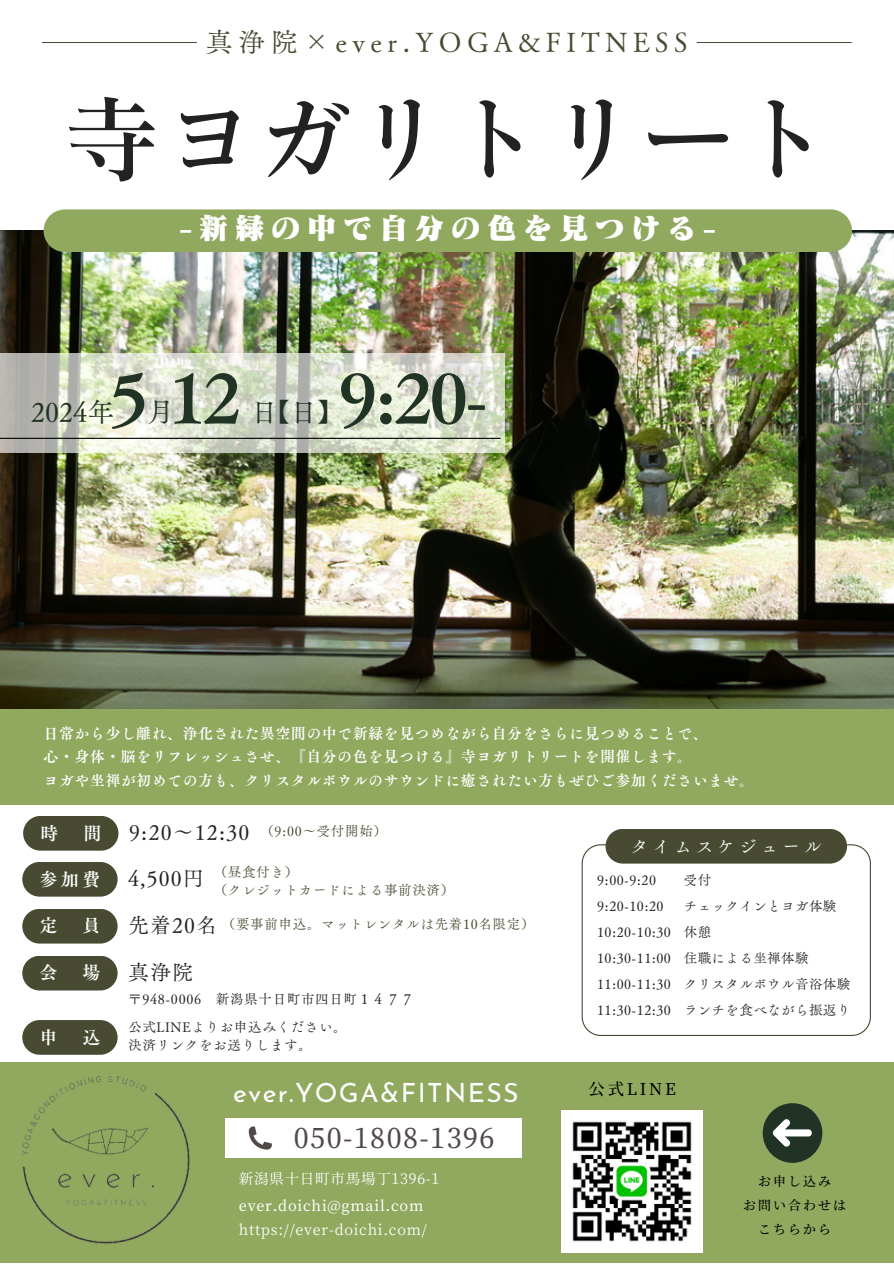
<style>
.page{position:relative;width:894px;height:1264px;background:#fff}
.page>*{position:absolute;margin:0;border:0;box-sizing:border-box;transform-origin:0 0}
.t1{font:96px "Canva Matisse V Pro DB";color:#222}
.t2{font:67.5px "Canva Tsuku A Old Min Pr 6 N B";color:#203325}
.t3{font:30px "Canva Matisse Pro N UB";letter-spacing:.2em;color:#fff}
.t4{font:500 27.3px "Source Han Serif JP";letter-spacing:.05em;color:#524949}
.t5{font:27px "Canva Tsuku A Old Min Pr 6 N R";letter-spacing:.2em;color:#484b31}
.t6{font:27px "Canva Tsuku A Old Min Pr 6 N R";color:#203325}
.t7{font:26.55px "Josefin Sans";letter-spacing:.05em;color:#fff}
.t8{font:21px "Canva Tsuku A Old Min Pr 6 N R";letter-spacing:.05em;color:#222}
.t9{font:18px "Canva Tsuku A Old Min Pr 6 N B";color:#fff}
.t10{font:18px "Canva Tsuku A Old Min Pr 6 N R";letter-spacing:.2em;color:#fff}
.t11{font:500 16.35px "Source Han Serif JP";letter-spacing:.16em;color:#000}
.t12{font:15px "Canva Tsuku A Old Min Pr 6 N B";letter-spacing:.03em;color:#fff}
.t13{font:14.55px "Source Han Serif JP";letter-spacing:.05em;color:#fff}
.t14{font:500 14.55px "Source Han Serif JP";letter-spacing:.05em;color:#fff}
.t15{font:13.5px "Canva Tsuku A Old Min Pr 6 N R";letter-spacing:.03em;color:#222}
.t16{font:13.5px "Canva Tsuku A Old Min Pr 6 N R";letter-spacing:.05em;color:#484b31}
.t17{font:13.5px "Canva Tsuku A Old Min Pr 6 N R";letter-spacing:.05em;color:#222}
.t18{font:500 12.9px "Source Han Serif JP";letter-spacing:.16em;color:#000}
</style>
<div class="page">
<img style="left:0;top:231px;width:893px;height:478px">
<svg style="left:581px;top:844px;width:289px;height:191px"></svg>
<div style="left:44px;top:209px;width:807px;height:43px;background:#91a85f"></div>
<div style="left:0;top:709px;width:893px;height:95px;background:#91a85f"></div>
<div style="left:22px;top:908px;width:96px;height:35px;background:#484b31;border-radius:17px"></div>
<div style="left:22px;top:1020px;width:96px;height:34px;background:#484b31;border-radius:17px"></div>
<div style="left:22px;top:955px;width:96px;height:35px;background:#484b31;border-radius:17px"></div>
<div style="left:22px;top:861px;width:96px;height:35px;background:#484b31;border-radius:17px"></div>
<div style="left:23px;top:816px;width:95px;height:34px;background:#484b31;border-radius:17px"></div>
<div style="left:605px;top:829px;width:241px;height:34px;background:#484b31"></div>
<svg style="left:42px;top:42px;width:809px;height:1px"></svg>
<div style="left:0;top:1062px;width:893px;height:200px;background:#91a85f"></div>
<div style="left:224px;top:1118px;width:297px;height:39px;background:#fff"></div>
<svg style="left:249px;top:1126px;width:23px;height:23px"></svg>
<img style="left:22px;top:1076px;width:168px;height:168px">
<img style="left:561px;top:1110px;width:141px;height:142px">
<svg style="left:0;top:353px;width:504px;height:99px;background:#d5d9ca"></svg>
<hr style="left:0;top:438px;width:500px;height:1px;background:#000">
<div style="left:762px;top:1103px;width:60px;height:59px;background:#203325;border-radius:50%"></div>
<svg style="left:772px;top:1119px;width:40px;height:28px"></svg>
<h3 class="t5" style="left:206px;top:28px;width:483px">真浄院×ever.YOGA&amp;FITNESS</h3>
<h6 class="t1" style="left:63px;top:90px;width:769px">寺ヨガリトリート</h6>
<p class="t3" style="left:179px;top:213px;width:538px">-新緑の中で自分の色を見つける-</p>
<p class="t2" style="left:110px;top:363px;width:132px">5 12</p>
<p class="t6" style="left:31px;top:398px;width:85px">2024年</p>
<p class="t6" style="left:147px;top:398px;width:21px">月</p>
<p class="t6" style="left:251px;top:398px;width:95px">日【日】</p>
<p class="t2" style="left:339px;top:363px;width:150px">9:20-</p>
<p class="t12" style="left:44px;top:725px;width:665px">日常から少し離れ、浄化された異空間の中で新緑を見つめながら自分をさらに見つめることで、</p>
<p class="t12" style="left:44px;top:749px;width:650px">心・身体・脳をリフレッシュさせ、『自分の色を見つける』寺ヨガリトリートを開催します。</p>
<h6 class="t12" style="left:44px;top:772px;width:711px">ヨガや坐禅が初めての方も、クリスタルボウルのサウンドに癒されたい方もぜひご参加くださいませ。</h6>
<h2 class="t9" style="left:40px;top:823px;width:19px">時</h2>
<h2 class="t9" style="left:83px;top:823px;width:19px">間</h2>
<p class="t8" style="left:129px;top:821px;width:122px">9:20〜12:30</p>
<p class="t16" style="left:260px;top:824px;width:128px">（9:00〜受付開始）</p>
<h5 class="t10" style="left:630px;top:836px;width:192px">タイムスケジュール</h5>
<p class="t9" style="left:39px;top:869px;width:63px">参加費</p>
<p class="t8" style="left:128px;top:867px;width:77px">4,500円</p>
<p class="t16" style="left:214px;top:865px;width:86px">（昼食付き）</p>
<p class="t16" style="left:214px;top:883px;width:242px">（クレジットカードによる事前決済）</p>
<h1 class="t9" style="left:39px;top:916px;width:19px">定</h1>
<h1 class="t9" style="left:82px;top:916px;width:19px">員</h1>
<p class="t8" style="left:128px;top:914px;width:90px">先着20名</p>
<p class="t16" style="left:222px;top:917px;width:314px">（要事前申込。マットレンタルは先着10名限定）</p>
<p class="t9" style="left:39px;top:963px;width:19px">会</p>
<p class="t9" style="left:82px;top:963px;width:19px">場</p>
<h6 class="t8" style="left:128px;top:961px;width:67px">真浄院</h6>
<p class="t17" style="left:128px;top:992px;width:287px">〒948-0006 新潟県十日町市四日町１４７７</p>
<p class="t15" style="left:597px;top:873px;width:60px">9:00-9:20</p>
<h5 class="t15" style="left:597px;top:899px;width:68px">9:20-10:20</h5>
<p class="t15" style="left:597px;top:925px;width:75px">10:20-10:30</p>
<p class="t15" style="left:597px;top:951px;width:75px">10:30-11:00</p>
<p class="t15" style="left:597px;top:977px;width:75px">11:00-11:30</p>
<h3 class="t15" style="left:597px;top:1002px;width:75px">11:30-12:30</h3>
<p class="t15" style="left:683px;top:873px;width:29px">受付</p>
<p class="t15" style="left:683px;top:899px;width:154px">チェックインとヨガ体験</p>
<p class="t15" style="left:683px;top:925px;width:29px">休憩</p>
<p class="t15" style="left:683px;top:951px;width:126px">住職による坐禅体験</p>
<p class="t15" style="left:683px;top:977px;width:168px">クリスタルボウル音浴体験</p>
<p class="t15" style="left:683px;top:1002px;width:168px">ランチを食べながら振返り</p>
<h4 class="t9" style="left:39px;top:1027px;width:19px">申</h4>
<h4 class="t9" style="left:82px;top:1027px;width:19px">込</h4>
<p class="t17" style="left:128px;top:1019px;width:220px">公式LINEよりお申込みください。</p>
<h6 class="t17" style="left:128px;top:1037px;width:185px">決済リンクをお送りします。</h6>
<p class="t7" style="left:233px;top:1082px;width:287px">ever.YOGA&amp;FITNESS</p>
<p class="t11" style="left:588px;top:1076px;width:89px">公式LINE</p>
<h5 class="t4" style="left:294px;top:1116px;width:202px">050-1808-1396</h5>
<p class="t13" style="left:239px;top:1167px;width:202px">新潟県十日町市馬場丁1396-1</p>
<p class="t14" style="left:239px;top:1193px;width:186px">ever.doichi@gmail.com</p>
<p class="t13" style="left:239px;top:1218px;width:189px">https://ever-doichi.com/</p>
<p class="t18" style="left:757px;top:1171px;width:74px">お申し込み</p>
<p class="t18" style="left:742px;top:1195px;width:104px">お問い合わせは</p>
<p class="t18" style="left:757px;top:1218px;width:74px">こちらから</p>
</div>
